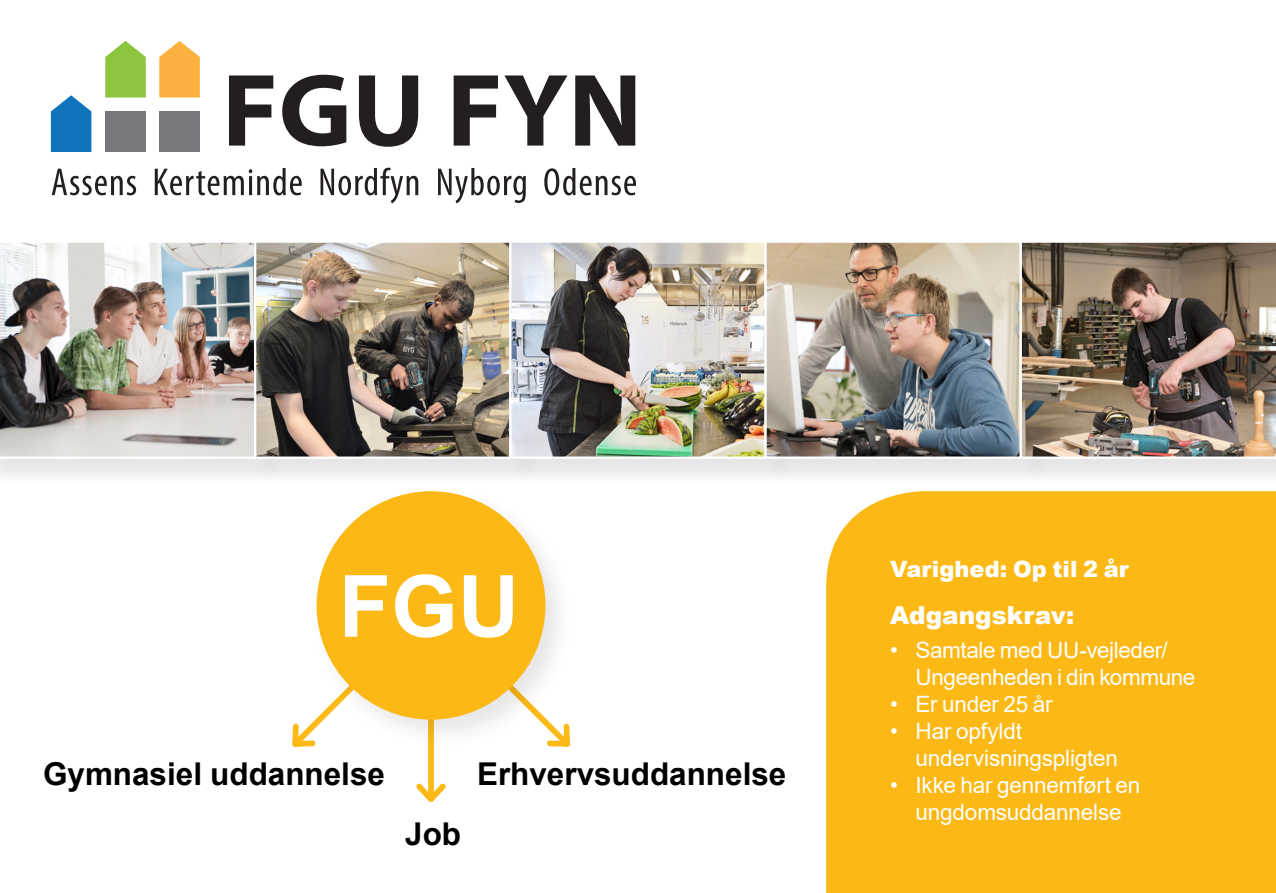
<style>
.page{position:relative;width:1276px;height:893px;background:#fff}
.page>*{position:absolute;margin:0;border:0;box-sizing:border-box;transform-origin:0 0}
.Grafik{font:700 85.73px "Arial";color:#fff}
.Grafik_lille{font:700 31.5px "Arial";color:#000}
.Mellemrubrik{font:900 24.75px "Arial";color:#fff}
.t1{font:22.5px/27px "Arial";letter-spacing:-.01em;color:#fff}
.Brød_uden_space{font:900 22.5px "Arial";color:#fff}
</style>
<div class="page">
<div style="left:428px;top:611px;width:6px;height:188px;background:#fcb814"></div>
<svg style="left:416px;top:778px;width:30px;height:24px"></svg>
<svg style="left:292px;top:723px;width:142px;height:29px"></svg>
<div style="left:310px;top:485px;width:265px;height:264px;background:#231f20;opacity:.11"></div>
<div style="left:316px;top:491px;width:229px;height:229px;background:#fcb814;border-radius:50%"></div>
<svg style="left:229px;top:75px;width:44px;height:71px"></svg>
<svg style="left:282px;top:75px;width:64px;height:71px"></svg>
<svg style="left:359px;top:75px;width:59px;height:72px"></svg>
<svg style="left:453px;top:75px;width:45px;height:71px"></svg>
<svg style="left:504px;top:75px;width:63px;height:71px"></svg>
<svg style="left:575px;top:75px;width:60px;height:71px"></svg>
<svg style="left:52px;top:169px;width:84px;height:26px"></svg>
<svg style="left:155px;top:168px;width:147px;height:27px"></svg>
<svg style="left:320px;top:168px;width:98px;height:35px"></svg>
<svg style="left:438px;top:168px;width:88px;height:35px"></svg>
<svg style="left:544px;top:168px;width:92px;height:27px"></svg>
<div style="left:159px;top:111px;width:41px;height:41px;background:#76787b"></div>
<svg style="left:105px;top:41px;width:41px;height:57px;background:#9dce5c"></svg>
<svg style="left:159px;top:41px;width:41px;height:57px;background:#fbbc5d"></svg>
<svg style="left:51px;top:95px;width:40px;height:57px;background:#3288c5"></svg>
<div style="left:105px;top:111px;width:41px;height:41px;background:#76787b"></div>
<svg style="left:826px;top:491px;width:450px;height:402px;background:#fcba1d"></svg>
<div style="left:0;top:244px;width:284px;height:243px;background:#231f20;opacity:.11"></div>
<img style="left:0;top:242px;width:254px;height:217px">
<div style="left:257px;top:244px;width:282px;height:243px;background:#231f20;opacity:.11"></div>
<div style="left:254px;top:240px;width:257px;height:219px;border:2px solid #fff"></div>
<div style="left:512px;top:244px;width:282px;height:243px;background:#231f20;opacity:.11"></div>
<div style="left:509px;top:240px;width:257px;height:219px;border:2px solid #fff"></div>
<div style="left:768px;top:244px;width:281px;height:243px;background:#231f20;opacity:.11"></div>
<div style="left:764px;top:240px;width:258px;height:219px;border:2px solid #fff"></div>
<div style="left:1023px;top:244px;width:253px;height:243px;background:#231f20;opacity:.11"></div>
<img style="left:1019px;top:240px;width:257px;height:219px">
<p class="Grafik" style="left:339px;top:546px;width:182px">FGU</p>
<p class="Grafik_lille" style="left:43px;top:752px;width:343px">Gymnasiel uddannelse</p>
<p class="Grafik_lille" style="left:477px;top:752px;width:311px">Erhvervsuddannelse</p>
<p class="Grafik_lille" style="left:405px;top:812px;width:57px">Job</p>
<p class="Brød_uden_space" style="left:890px;top:552px;width:240px">Varighed: Op til 2 år</p>
<p class="Mellemrubrik" style="left:890px;top:597px;width:186px">Adgangskrav:</p>
<p class="t1" style="left:915px;top:636px;width:281px;text-indent:-26px">• Samtale med UU-vejleder/<br>Ungeenheden i din kommune</p>
<p class="t1" style="left:890px;top:690px;width:164px">• Er under 25 år</p>
<p class="t1" style="left:915px;top:717px;width:204px;text-indent:-26px">• Har opfyldt undervisningspligten</p>
<p class="t1" style="left:890px;top:771px;width:252px;text-align:center">• Ikke har gennemført en ungdomsuddannelse</p>
</div>
